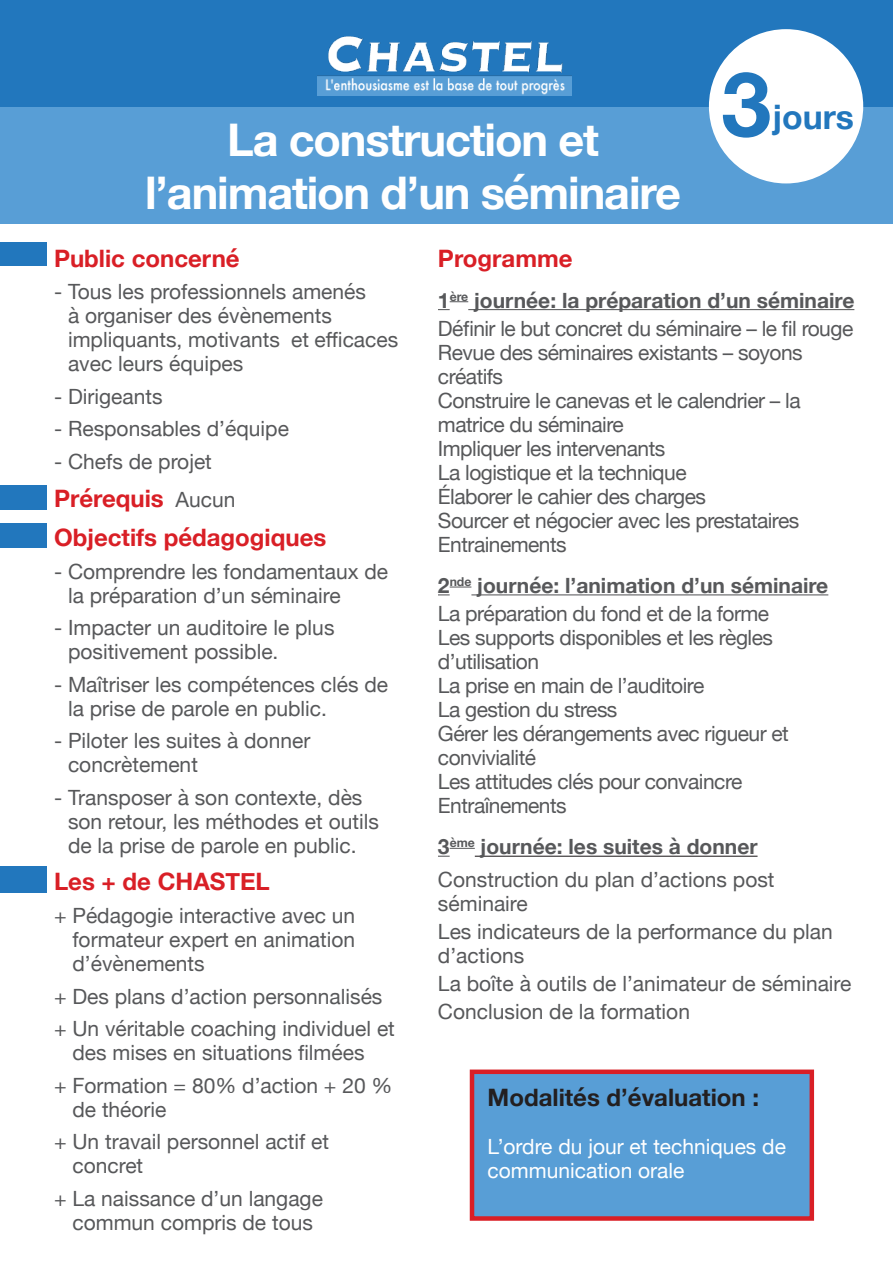
<style>
.page{position:relative;width:893px;height:1263px;background:#fff}
.page>*{position:absolute;margin:0;border:0;box-sizing:border-box;transform-origin:0 0}
.t1{font:700 90px "Helvetica Neue";color:#2277bd}
.t2{font:700 45px/52.5px "Helvetica Neue";letter-spacing:-.025em;color:#fff;text-align:center}
.t3{font:700 33.75px "Helvetica Neue";color:#2277bd}
.t4{font:700 24px "Helvetica Neue";color:#d91f26}
.t5{font:700 24px "Helvetica Neue";color:#231f20}
.t6{font:21px/24px "Helvetica Neue";color:#57585a}
.t7{font:21px/24px "Helvetica Neue";letter-spacing:-.025em;color:#57585a}
.t8{font:700 21px "Helvetica Neue";color:#57585a}
.t9{font:21px/24px "Helvetica Neue";color:#fff}
.s1{font-weight:400;font-size:21px;color:#57585a}
</style>
<div class="page">
<div style="left:470px;top:1069px;width:344px;height:152px;background:#589ed6;border:4px solid #d91f26"></div>
<div style="left:0;top:0;width:893px;height:165px;background:#2277bd"></div>
<div style="left:0;top:107px;width:893px;height:116px;background:#589ed6"></div>
<img style="left:318px;top:36px;width:253px;height:60px">
<div style="left:0;top:524px;width:47px;height:24px;background:#2277bd"></div>
<div style="left:0;top:867px;width:47px;height:26px;background:#2277bd"></div>
<div style="left:0;top:242px;width:47px;height:24px;background:#2277bd"></div>
<div style="left:0;top:485px;width:47px;height:24px;background:#2277bd"></div>
<svg style="left:438px;top:309px;width:12px;height:1px"></svg>
<svg style="left:450px;top:301px;width:18px;height:1px"></svg>
<hr style="left:468px;top:309px;width:386px;height:1px;background:#57585a">
<svg style="left:438px;top:594px;width:12px;height:1px"></svg>
<svg style="left:450px;top:587px;width:21px;height:1px"></svg>
<hr style="left:471px;top:594px;width:357px;height:1px;background:#57585a">
<svg style="left:438px;top:856px;width:12px;height:1px"></svg>
<svg style="left:450px;top:848px;width:25px;height:1px"></svg>
<hr style="left:475px;top:856px;width:282px;height:1px;background:#231f20">
<div style="left:709px;top:29px;width:154px;height:154px;background:#fff;border-radius:50%"></div>
<p class="t2" style="left:145px;top:115px;width:537px">La construction et l’animation d’un séminaire</p>
<p class="t1" style="left:721px;top:34px;width:52px">3</p>
<p class="t3" style="left:773px;top:90px;width:83px">jours</p>
<p class="t4" style="left:54px;top:239px;width:187px">Public concerné</p>
<p class="t6" style="left:68px;top:281px;width:332px;text-indent:-14px">- Tous les professionnels amenés<br>à organiser des évènements impliquants, motivants et efficaces avec leurs équipes</p>
<p class="t6" style="left:54px;top:385px;width:110px">- Dirigeants</p>
<p class="t6" style="left:54px;top:418px;width:236px">- Responsables d’équipe</p>
<p class="t6" style="left:54px;top:450px;width:159px">- Chefs de projet</p>
<p class="t4" style="left:54px;top:479px;width:183px">Prérequis <span class="s1">Aucun</span></p>
<p class="t4" style="left:54px;top:519px;width:274px">Objectifs pédagogiques</p>
<p class="t6" style="left:68px;top:561px;width:322px;text-indent:-14px">- Comprendre les fondamentaux de la préparation d’un séminaire</p>
<p class="t6" style="left:68px;top:617px;width:268px;text-indent:-14px">- Impacter un auditoire le plus positivement possible.</p>
<p class="t6" style="left:68px;top:674px;width:322px;text-indent:-14px">- Maîtriser les compétences clés de la prise de parole en public.</p>
<p class="t6" style="left:68px;top:730px;width:244px;text-indent:-14px">- Piloter les suites à donner concrètement</p>
<p class="t6" style="left:68px;top:787px;width:312px;text-indent:-14px">- Transposer à son contexte, dès son retour, les méthodes et outils de la prise de parole en public.</p>
<p class="t4" style="left:54px;top:863px;width:217px">Les + de CHASTEL</p>
<p class="t6" style="left:72px;top:905px;width:284px;text-align:justify;text-indent:-18px">+ Pédagogie interactive avec un formateur expert en animation d’évènements</p>
<p class="t6" style="left:54px;top:985px;width:330px">+ Des plans d’action personnalisés</p>
<p class="t6" style="left:54px;top:1018px;width:342px;text-align:center">+ Un véritable coaching individuel et des mises en situations filmées</p>
<p class="t6" style="left:72px;top:1074px;width:322px;text-indent:-18px">+ Formation = 80% d’action + 20 % de théorie</p>
<p class="t6" style="left:72px;top:1131px;width:258px;text-indent:-18px">+ Un travail personnel actif et concret</p>
<p class="t6" style="left:54px;top:1187px;width:270px;text-align:center">+ La naissance d’un langage commun compris de tous</p>
<p class="t4" style="left:438px;top:239px;width:136px">Programme</p>
<p class="t8" style="left:438px;top:284px;width:418px">1<sup>ère</sup> journée: la préparation d’un séminaire</p>
<p class="t7" style="left:438px;top:317px;width:417px">Définir le but concret du séminaire – le fil rouge</p>
<p class="t7" style="left:438px;top:341px;width:366px">Revue des séminaires existants – soyons créatifs</p>
<p class="t7" style="left:438px;top:389px;width:364px">Construire le canevas et le calendrier – la matrice du séminaire</p>
<p class="t7" style="left:438px;top:437px;width:229px">Impliquer les intervenants</p>
<p class="t7" style="left:438px;top:461px;width:250px">La logistique et la technique</p>
<p class="t7" style="left:438px;top:485px;width:270px">Élaborer le cahier des charges</p>
<p class="t7" style="left:438px;top:509px;width:363px">Sourcer et négocier avec les prestataires</p>
<p class="t7" style="left:438px;top:533px;width:130px">Entrainements</p>
<p class="t8" style="left:438px;top:569px;width:392px">2<sup>nde</sup> journée: l’animation d’un séminaire</p>
<p class="t7" style="left:438px;top:603px;width:333px">La préparation du fond et de la forme</p>
<p class="t7" style="left:438px;top:627px;width:336px">Les supports disponibles et les règles d’utilisation</p>
<p class="t7" style="left:438px;top:675px;width:268px">La prise en main de l’auditoire</p>
<p class="t7" style="left:438px;top:699px;width:181px">La gestion du stress</p>
<p class="t7" style="left:438px;top:723px;width:352px">Gérer les dérangements avec rigueur et convivialité</p>
<p class="t7" style="left:438px;top:771px;width:306px">Les attitudes clés pour convaincre</p>
<p class="t7" style="left:438px;top:795px;width:130px">Entraînements</p>
<p class="t8" style="left:438px;top:830px;width:321px">3<sup>ème</sup> journée: les suites à donner</p>
<p class="t6" style="left:438px;top:868px;width:338px">Construction du plan d’actions post séminaire</p>
<p class="t6" style="left:438px;top:920px;width:396px">Les indicateurs de la performance du plan d’actions</p>
<p class="t6" style="left:438px;top:973px;width:415px">La boîte à outils de l’animateur de séminaire</p>
<p class="t6" style="left:438px;top:1001px;width:254px">Conclusion de la formation</p>
<p class="t5" style="left:488px;top:1078px;width:273px">Modalités d’évaluation :</p>
<p class="t9" style="left:488px;top:1135px;width:300px">L’ordre du jour et techniques de communication orale</p>
</div>
